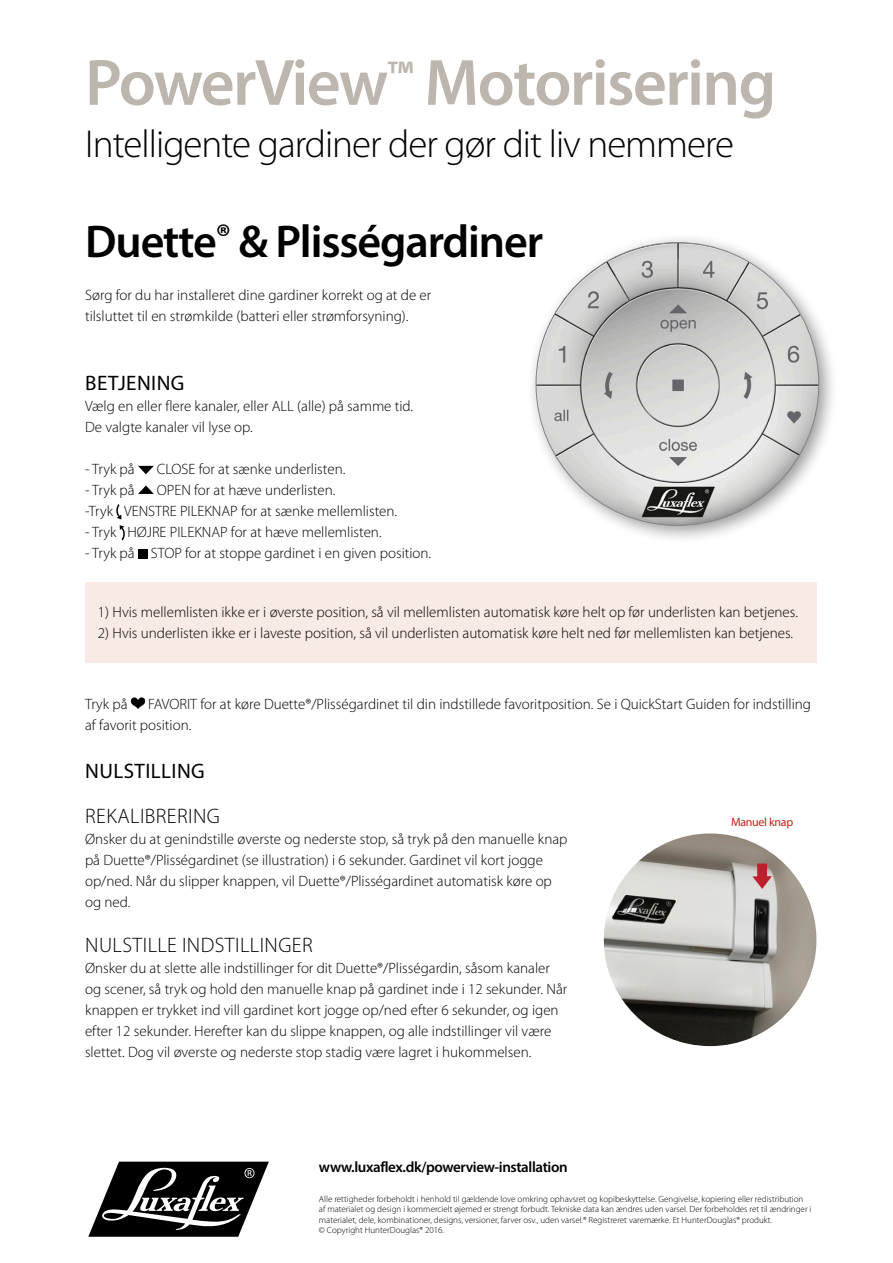
<style>
.page{position:relative;width:893px;height:1263px;background:#fff}
.page>*{position:absolute;margin:0;border:0;box-sizing:border-box;transform-origin:0 0}
.Product_omslag{font:600 66px "Myriad Pro";letter-spacing:-.025em;color:#bcb6ae}
.Pmp_voorzijde{font:600 46.05px "Myriad Pro";letter-spacing:-.025em;color:#000}
.Pmp_voorzijde-2{font:300 39px "Myriad Pro";letter-spacing:-.025em;color:#000}
.t1{font:300 21px "Myriad Pro";letter-spacing:.02em;color:#000}
.t2{font:21px "Myriad Pro";letter-spacing:.02em;color:#000}
.t3{font:300 15px/21px "Myriad Pro";color:#000}
.Pmp_voorzijde-3{font:600 15px "Myriad Pro";letter-spacing:-.025em;color:#000}
.Pmp_voorzijde-4{font:12px "Myriad Pro";letter-spacing:-.025em;color:#bd241a}
.Disclaimer_copyright{font:300 9px/10.5px "Myriad Pro";color:#000}
</style>
<div class="page">
<div style="left:85px;top:583px;width:731px;height:80px;background:#f8eae4"></div>
<svg style="left:138px;top:466px;width:16px;height:8px"></svg>
<svg style="left:138px;top:485px;width:16px;height:9px"></svg>
<svg style="left:116px;top:504px;width:5px;height:15px"></svg>
<svg style="left:120px;top:525px;width:5px;height:16px"></svg>
<div style="left:138px;top:549px;width:10px;height:9px;background:#000"></div>
<svg style="left:130px;top:697px;width:16px;height:12px"></svg>
<svg style="left:88px;top:1162px;width:181px;height:75px"></svg>
<div style="left:526px;top:233px;width:312px;height:312px;background:#000;opacity:.4"></div>
<img style="left:536px;top:243px;width:283px;height:282px;border-radius:141px">
<img style="left:604px;top:833px;width:212px;height:213px;border-radius:106px">
<svg style="left:752px;top:863px;width:20px;height:26px"></svg>
<p class="Product_omslag" style="left:85px;top:41px;width:693px">PowerView<sup>™</sup> Motorisering</p>
<p class="Pmp_voorzijde-2" style="left:85px;top:121px;width:651px">Intelligente gardiner der gør dit liv nemmere</p>
<p class="Pmp_voorzijde" style="left:85px;top:212px;width:460px">Duette<sup>®</sup> &amp; Plisségardiner</p>
<p class="t3" style="left:85px;top:285px;width:348px">Sørg for du har installeret dine gardiner korrekt og at de er tilsluttet til en strømkilde (batteri eller strømforsyning).</p>
<p class="t2" style="left:85px;top:370px;width:101px">BETJENING</p>
<p class="t3" style="left:85px;top:396px;width:330px">Vælg en eller flere kanaler, eller ALL (alle) på samme tid.</p>
<p class="t3" style="left:85px;top:417px;width:169px">De valgte kanaler vil lyse op.</p>
<p class="t3" style="left:85px;top:459px;width:51px">- Tryk på</p>
<p class="t3" style="left:157px;top:459px;width:190px">CLOSE for at sænke underlisten.</p>
<p class="t3" style="left:85px;top:480px;width:51px">- Tryk på</p>
<p class="t3" style="left:157px;top:480px;width:180px">OPEN for at hæve underlisten.</p>
<p class="t3" style="left:85px;top:501px;width:314px">-Tryk VENSTRE PILEKNAP for at sænke mellemlisten.</p>
<p class="t3" style="left:85px;top:522px;width:298px">- Tryk HØJRE PILEKNAP for at hæve mellemlisten.</p>
<p class="t3" style="left:85px;top:543px;width:348px">- Tryk på STOP for at stoppe gardinet i en given position.</p>
<p class="t3" style="left:98px;top:601px;width:702px">1) Hvis mellemlisten ikke er i øverste position, så vil mellemlisten automatisk køre helt op før underlisten kan betjenes.</p>
<p class="t3" style="left:98px;top:622px;width:697px">2) Hvis underlisten ikke er i laveste position, så vil underlisten automatisk køre helt ned før mellemlisten kan betjenes.</p>
<p class="t3" style="left:85px;top:694px;width:728px;text-indent:63px">FAVORIT for at køre Duette®/Plisségardinet til din indstillede favoritposition. Se i QuickStart Guiden for indstilling af favorit position.</p>
<p class="t2" style="left:85px;top:758px;width:121px">NULSTILLING</p>
<p class="t1" style="left:85px;top:804px;width:136px">REKALIBRERING</p>
<p class="t3" style="left:85px;top:829px;width:484px">Ønsker du at genindstille øverste og nederste stop, så tryk på den manuelle knap på Duette®/Plisségardinet (se illustration) i 6 sekunder. Gardinet vil kort jogge op/ned. Når du slipper knappen, vil Duette®/Plisségardinet automatisk køre op og ned.</p>
<p class="t1" style="left:85px;top:933px;width:229px">NULSTILLE INDSTILLINGER</p>
<p class="t3" style="left:85px;top:958px;width:484px">Ønsker du at slette alle indstillinger for dit Duette®/Plisségardin, såsom kanaler og scener, så tryk og hold den manuelle knap på gardinet inde i 12 sekunder. Når knappen er trykket ind vill gardinet kort jogge op/ned efter 6 sekunder, og igen efter 12 sekunder. Herefter kan du slippe knappen, og alle indstillinger vil være slettet. Dog vil øverste og nederste stop stadig være lagret i hukommelsen.</p>
<p class="t3" style="left:85px;top:694px;width:44px">Tryk på</p>
<p class="Pmp_voorzijde-4" style="left:731px;top:815px;width:64px">Manuel knap</p>
<p class="Pmp_voorzijde-3" style="left:319px;top:1157px;width:250px">www.luxaflex.dk/powerview-installation</p>
<p class="Disclaimer_copyright" style="left:319px;top:1193px;width:494px">Alle rettigheder forbeholdt i henhold til gældende love omkring ophavsret og kopibeskyttelse. Gengivelse, kopiering eller redistribution af materialet og design i kommercielt øjemed er strengt forbudt. Tekniske data kan ændres uden varsel. Der forbeholdes ret til ændringer i materialet, dele, kombinationer, designs, versioner, farver osv., uden varsel.® Registreret varemærke. Et HunterDouglas® produkt.<br>© Copyright HunterDouglas® 2016.</p>
</div>
